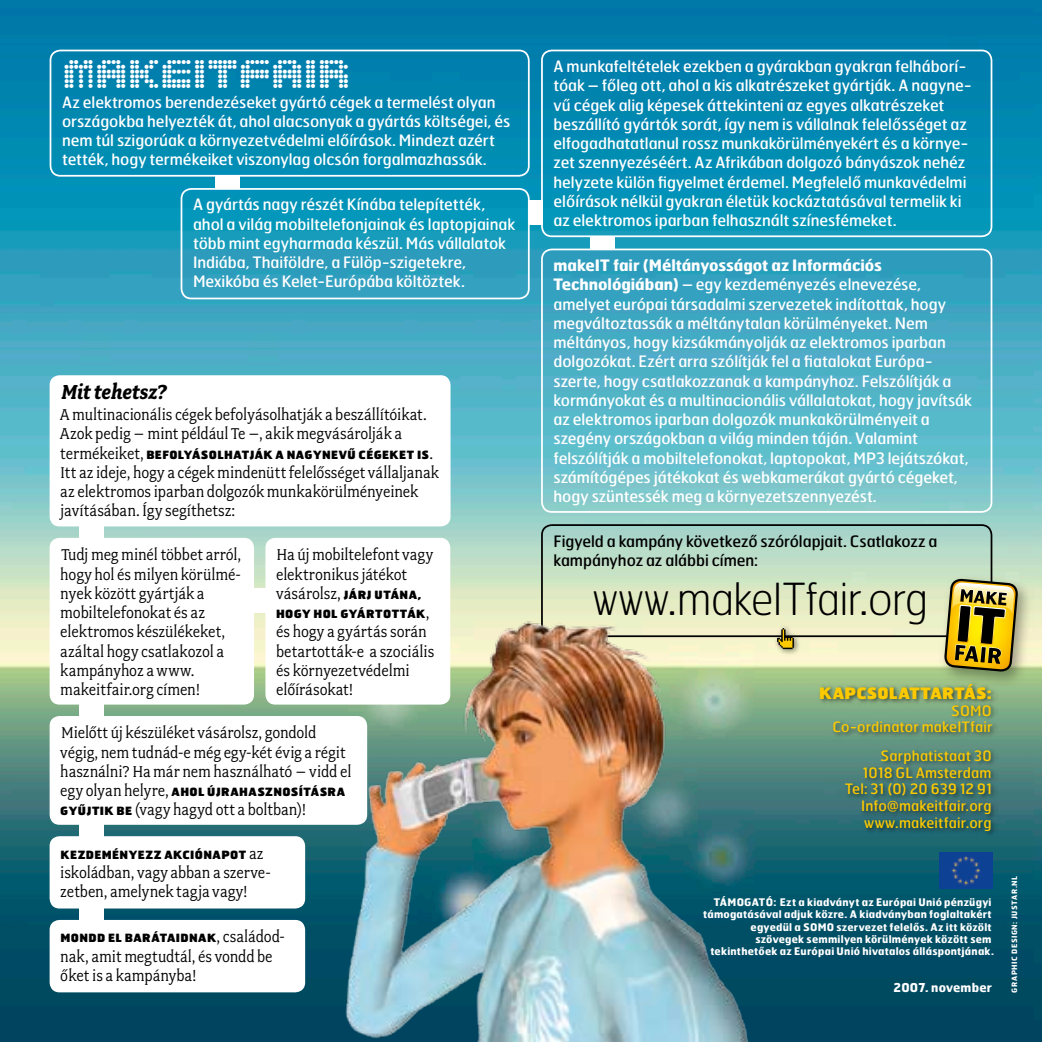
<style>
.page{position:relative;width:1042px;height:1042px;background:#fff}
.page>*{position:absolute;margin:0;border:0;box-sizing:border-box;transform-origin:0 0}
.t1{font:300 44.1px "Hermesm ITF";letter-spacing:-.02em;color:#000}
.t2{font:35px "Med Led";letter-spacing:-.01em;color:#fff}
.t3{font:italic 700 22.75px "Fairplexm I Tf";color:#000}
.t4{font:17.5px/19.2px "Fairplexm I Tf";letter-spacing:-.005em;color:#000}
.t5{font:15.75px/19.2px "Hermesm I Tf";letter-spacing:-.005em;color:#fff}
.t6{font:15.75px/19.2px "Hermesm I Tf";letter-spacing:-.005em;color:#000}
.t7{font:900 15.75px "Hermesm I Tf";letter-spacing:.015em;color:#fdc900}
.t8{font:14.35px/16.6px "Hermesm I Tf";letter-spacing:.01em;color:#fdc900;text-align:right}
.t9{font:700 12.25px "Hermesm I Tf";letter-spacing:.02em;color:#fff}
.t10{font:900 11.38px "Hermesm I Tf";letter-spacing:.03em;color:#000}
.t11{font:700 10.5px/12.2px "Hermesm I Tf";letter-spacing:.02em;color:#fff;text-align:right}
.t12{font:700 7.35px "Hermesm I Tf";letter-spacing:.07em;color:#fff}
.s1{font-family:"Fairplexm I Tf";font-weight:400;font-size:17.5px}
.s2{font-family:"Hermesm I Tf";font-weight:900;font-size:11.38px}
.s3{font-weight:700}
</style>
<div class="page">
<img style="left:0;top:0;width:1042px;height:1042px">
<div style="left:50px;top:50px;width:480px;height:127px;border:2px solid #fff;border-radius:10px"></div>
<div style="left:817px;top:681px;width:181px;height:155px;background:#000;opacity:.6"></div>
<div style="left:181px;top:188px;width:349px;height:111px;border:2px solid #fff;border-radius:10px"></div>
<div style="left:541px;top:50px;width:451px;height:187px;border:2px solid #fff;border-radius:10px"></div>
<div style="left:541px;top:249px;width:451px;height:264px;border:2px solid #fff;border-radius:10px"></div>
<div style="left:215px;top:176px;width:25px;height:13px;background:#fff"></div>
<div style="left:529px;top:200px;width:13px;height:25px;background:#fff"></div>
<div style="left:590px;top:236px;width:25px;height:13px;background:#fff"></div>
<div style="left:541px;top:524px;width:451px;height:113px;border:2px solid #000;border-radius:10px"></div>
<img style="left:939px;top:853px;width:53px;height:35px">
<div style="left:79px;top:524px;width:24px;height:30px;background:#fff"></div>
<div style="left:253px;top:588px;width:13px;height:25px;background:#fff"></div>
<div style="left:79px;top:702px;width:24px;height:18px;background:#fff"></div>
<div style="left:79px;top:816px;width:24px;height:25px;background:#fff"></div>
<div style="left:79px;top:904px;width:24px;height:22px;background:#fff"></div>
<img style="left:319px;top:616px;width:444px;height:426px">
<div style="left:772px;top:623px;width:29px;height:33px;background:#000;opacity:.5"></div>
<svg style="left:777px;top:628px;width:17px;height:21px"></svg>
<div style="left:938px;top:572px;width:95px;height:116px;background:#000;opacity:.35"></div>
<img style="left:943px;top:543px;width:76px;height:164px">
<div style="left:50px;top:538px;width:204px;height:166px;background:#fff;border-radius:10px"></div>
<div style="left:265px;top:538px;width:185px;height:166px;background:#fff;border-radius:10px"></div>
<div style="left:50px;top:716px;width:317px;height:109px;background:#fff;border-radius:10px"></div>
<div style="left:50px;top:836px;width:255px;height:72px;background:#fff;border-radius:10px"></div>
<div style="left:50px;top:920px;width:255px;height:72px;background:#fff;border-radius:10px"></div>
<div style="left:50px;top:375px;width:400px;height:151px;background:#fff;border-radius:10px"></div>
<h2 class="t2" style="left:62px;top:60px;width:290px">MAKEITFAIR</h2>
<p class="t5" style="left:62px;top:92px;width:450px">Az elektromos berendezéseket gyártó cégek a termelést olyan országokba helyezték át, ahol alacsonyak a gyártás költségei, és nem túl szigorúak a környezetvédelmi előírások. Mindezt azért tették, hogy termékeiket viszonylag olcsón forgalmazhassák.</p>
<p class="t5" style="left:193px;top:195px;width:324px">A gyártás nagy részét Kínába telepítették, ahol a világ mobiltelefonjainak és laptopjainak több mint egyharmada készül. Más vállalatok Indiába, Thaiföldre, a Fülöp-szigetekre, Mexikóba és Kelet-Európába költöztek.</p>
<h3 class="t3" style="left:61px;top:379px;width:107px">Mit tehetsz?</h3>
<p class="t4" style="left:60px;top:405px;width:368px">A multinacionális cégek befolyásolhatják a beszállítóikat.<br>Azok pedig – mint például Te –, akik megvásárolják a</p>
<p class="t10" style="left:60px;top:447px;width:374px"><span class="s1">termékeiket,</span> BEFOLYÁSOLHATJÁK A NAGYNEVŰ CÉGEKET IS<span class="s1">.</span></p>
<p class="t4" style="left:60px;top:463px;width:380px">Itt az ideje, hogy a cégek mindenütt felelősséget vállaljanak az elektromos iparban dolgozók munkakörülményeinek javításában. Így segíthetsz:</p>
<p class="t4" style="left:60px;top:545px;width:182px">Tudj meg minél többet arról, hogy hol és milyen körülmé&shy;nyek között gyártják a mobiltelefonokat és az elektromos készülékeket, azáltal hogy csatlakozol a kampányhoz a www. makeitfair.org címen!</p>
<p class="t4" style="left:276px;top:545px;width:159px">Ha új mobiltelefont vagy elektronikus játékot vásárolsz, <span class="s2">JÁRJ UTÁNA,</span></p>
<p class="t10" style="left:276px;top:606px;width:155px">HOGY HOL GYÁRTOTTÁK<span class="s1">,</span></p>
<p class="t4" style="left:276px;top:622px;width:160px">és hogy a gyártás során betartották-e a szociális és környezetvédelmi előírásokat!</p>
<p class="t4" style="left:60px;top:723px;width:293px">Mielőtt új készüléket vásárolsz, gondold végig, nem tudnád-e még egy-két évig a régit használni? Ha már nem használható – vidd el</p>
<p class="t10" style="left:60px;top:784px;width:286px"><span class="s1">egy olyan helyre,</span> AHOL ÚJRAHASZNOSÍTÁSRA</p>
<p class="t4" style="left:60px;top:800px;width:247px"><span class="s2">GYŰJTIK BE</span> (vagy hagyd ott a boltban)!</p>
<p class="t10" style="left:61px;top:847px;width:204px">KEZDEMÉNYEZZ AKCIÓNAPOT <span class="s1">az</span></p>
<p class="t4" style="left:60px;top:863px;width:212px">iskoládban, vagy abban a szerve&shy;zetben, amelynek tagja vagy!</p>
<p class="t10" style="left:61px;top:930px;width:226px">MONDD EL BARÁTAIDNAK<span class="s1">, családod-</span></p>
<p class="t4" style="left:60px;top:946px;width:214px">nak, amit megtudtál, és vondd be őket is a kampányba!</p>
<p class="t5" style="left:553px;top:56px;width:420px">A munkafeltételek ezekben a gyárakban gyakran felháborí&shy;tóak – főleg ott, ahol a kis alkatrészeket gyártják. A nagyne&shy;vű cégek alig képesek áttekinteni az egyes alkatrészeket beszállító gyártók sorát, így nem is vállalnak felelősséget az elfogadhatatlanul rossz munkakörülményekért és a környe&shy;zet szennyezéséért. Az Afrikában dolgozó bányászok nehéz helyzete külön figyelmet érdemel. Megfelelő munkavédelmi előírások nélkül gyakran életük kockáztatásával termelik ki az elektromos iparban felhasznált színesfémeket.</p>
<p class="t5" style="left:553px;top:255px;width:420px"><span class="s3">makeIT fair (Méltányosságot az Információs Technológiában)</span> – egy kezdeményezés elnevezése, amelyet európai társadalmi szervezetek indítottak, hogy megváltoztassák a méltánytalan körülményeket. Nem méltányos, hogy kizsákmányolják az elektromos iparban dolgozókat. Ezért arra szólítják fel a fiatalokat Európa&shy;szerte, hogy csatlakozzanak a kampányhoz. Felszólítják a kormányokat és a multinacionális vállalatokat, hogy javítsák az elektromos iparban dolgozók munkakörülményeit a szegény országokban a világ minden táján. Valamint felszólítják a mobiltelefonokat, laptopokat, MP3 lejátszókat, számítógépes játékokat és webkamerákat gyártó cégeket, hogy szüntessék meg a környezetszennyezést.</p>
<p class="t6" style="left:553px;top:531px;width:385px">Figyeld a kampány következő szórólapjait. Csatlakozz a kampányhoz az alábbi címen:</p>
<h1 class="t1" style="left:593px;top:571px;width:337px">www.makeITfair.org</h1>
<p class="t7" style="left:819px;top:683px;width:174px">KAPCSOLATTARTÁS:</p>
<p class="t8" style="left:832px;top:701px;width:161px">SOMO<br>Co-ordinator makeITfair</p>
<p class="t8" style="left:845px;top:747px;width:148px">Sarphatistaat 30<br>1018 GL Amsterdam<br>Tel: 31 (0) 20 639 12 91<br>Info@makeitfair.org www.makeitfair.org</p>
<p class="t11" style="left:714px;top:895px;width:279px">Támogató: Ezt a kiadványt az Európai Unió pénzügyi</p>
<p class="t11" style="left:703px;top:908px;width:290px">támogatásával adjuk közre. A kiadványban foglaltakért</p>
<p class="t11" style="left:750px;top:920px;width:62px">egyedül a SOMO</p>
<p class="t11" style="left:710px;top:920px;width:285px">szervezet felelős. Az itt közölt<br>szövegek semmilyen körülmények között sem tekinthetőek az Európai Unió hivatalos álláspontjának.</p>
<p class="t9" style="left:893px;top:979px;width:100px">2007. november</p>
<p class="t12" style="left:1009px;top:992px;width:118px;rotate:-90deg">graphic design: JUSTAR.nl</p>
</div>
